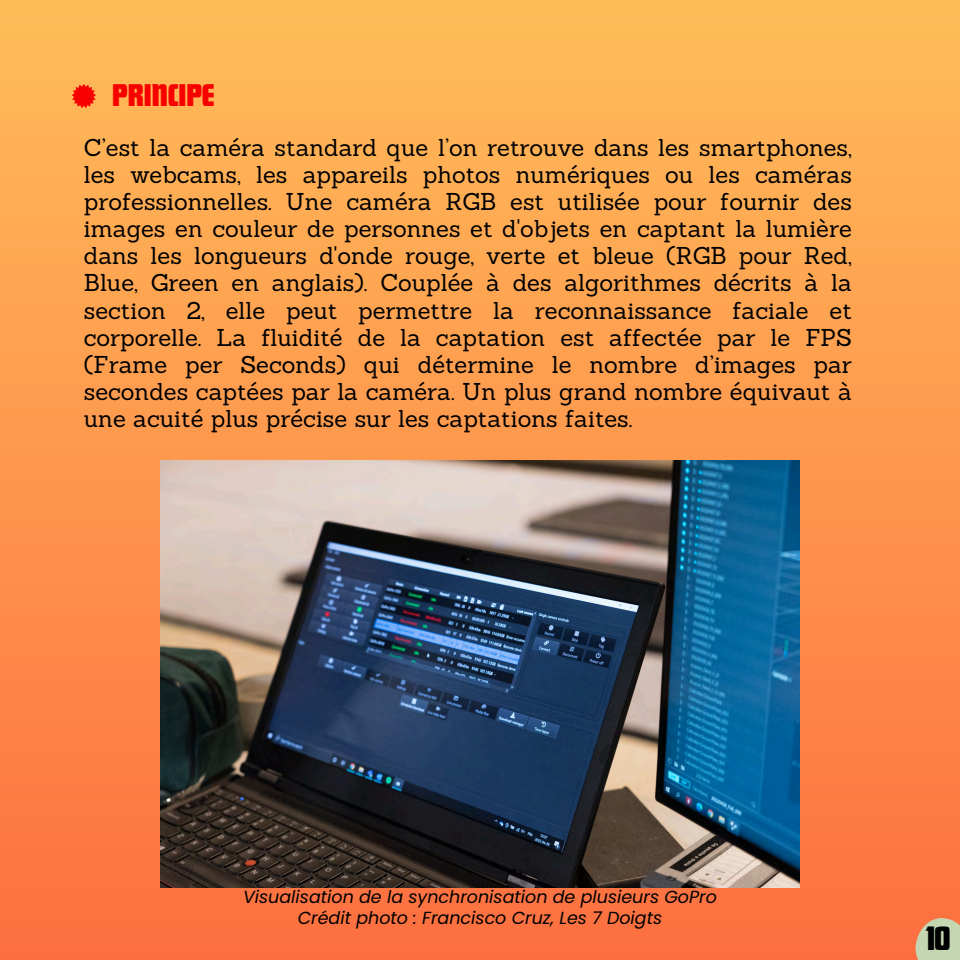
<style>
.page{position:relative;width:960px;height:960px;background:#fff}
.page>*{position:absolute;margin:0;border:0;box-sizing:border-box;transform-origin:0 0}
.t1{font:35px "Futura Com Display";color:#000}
.t2{font:32.5px "Futura Com Display";color:#f80000}
.t3{font:23.75px/27.1px "Sanchez";color:#000;text-align:justify}
.t4{font:italic 17.5px "Poppins";color:#000}
</style>
<div class="page">
<div style="left:0;top:0;width:960px;height:960px;background:linear-gradient(to bottom,#ffbd59,#fd6f40)"></div>
<svg style="left:72px;top:84px;width:24px;height:24px"></svg>
<img style="left:160px;top:460px;width:639px;height:428px">
<svg style="left:915px;top:918px;width:45px;height:42px"></svg>
<h2 class="t2" style="left:112px;top:76px;width:104px">PRINCIPE</h2>
<h1 class="t3" style="left:84px;top:133px;width:770px">C’est la caméra standard que l’on retrouve dans les smartphones, les webcams, les appareils photos numériques ou les caméras professionnelles. Une caméra RGB est utilisée pour fournir des images en couleur de personnes et d'objets en captant la lumière dans les longueurs d'onde rouge, verte et bleue (RGB pour Red, Blue, Green en anglais). Couplée à des algorithmes décrits à la section 2, elle peut permettre la reconnaissance faciale et corporelle. La fluidité de la captation est affectée par le FPS (Frame per Seconds) qui détermine le nombre d’images par secondes captées par la caméra. Un plus grand nombre équivaut à une acuité plus précise sur les captations faites.</h1>
<p class="t4" style="left:243px;top:885px;width:476px">Visualisation de la synchronisation de plusieurs GoPro</p>
<p class="t4" style="left:298px;top:906px;width:366px">Crédit photo : Francisco Cruz, Les 7 Doigts</p>
<p class="t1" style="left:926px;top:917px;width:27px">10</p>
</div>
